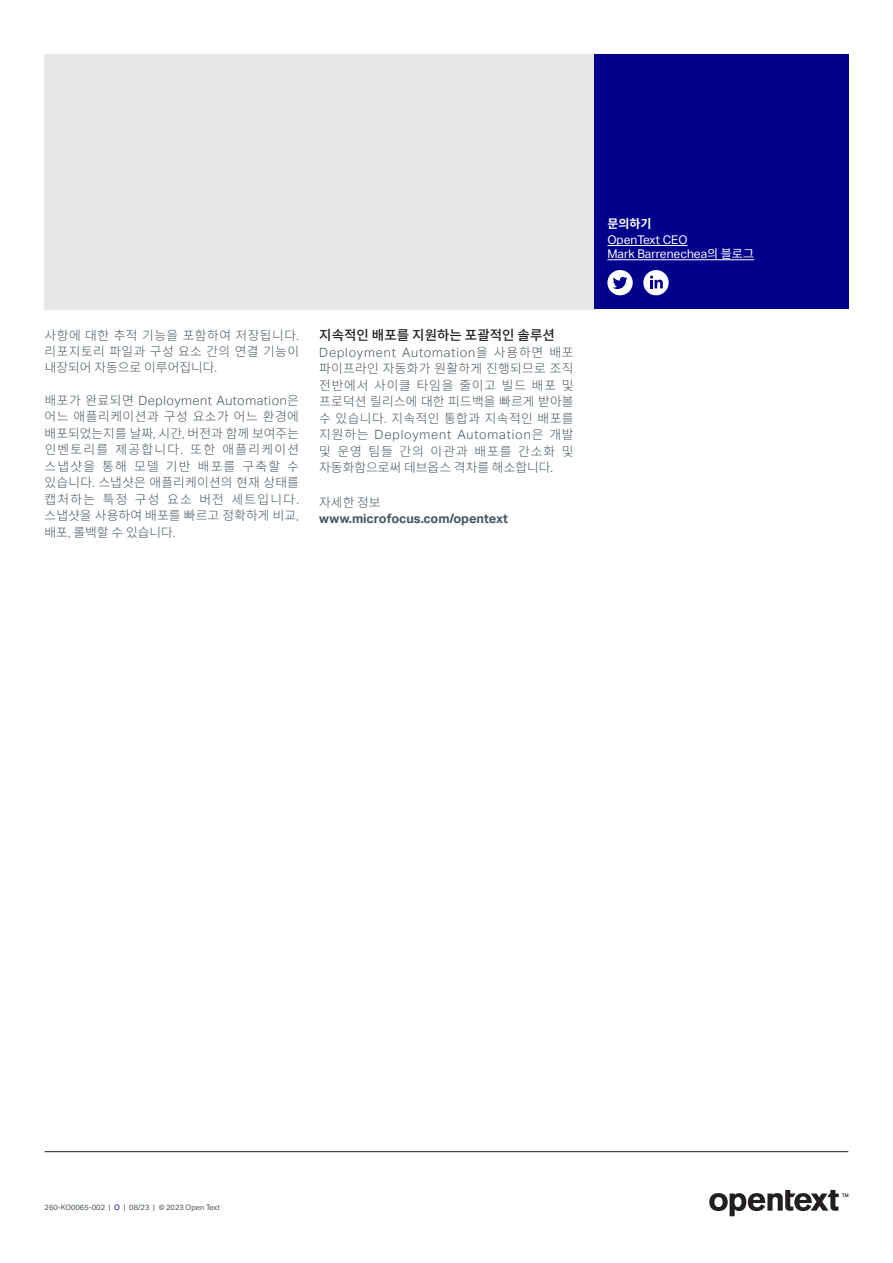
<style>
.page{position:relative;width:893px;height:1263px;background:#fff}
.page>*{position:absolute;margin:0;border:0;box-sizing:border-box;transform-origin:0 0}
.t1{font:500 13.5px "Source Han Sans KR";color:#231f20}
.t2{font:300 12.75px/16.5px "Source Han Sans KR";letter-spacing:.025em;color:#45555f;text-align:justify}
.t3{font:700 12.75px/16.5px "Aktiv Grotesk";color:#45555f}
.t4{font:12px/15.8px "Aktiv Grotesk";color:#fff}
.t5{font:7.5px "Aktiv Grotesk";color:#45555f}
.s1{font-family:"Aktiv Grotesk"}
.s2{font-family:"Source Han Sans KR";font-weight:300}
.s3{font-family:"Source Han Sans KR";font-weight:700}
.s4{font-family:"Source Han Sans KR"}
.s5{color:#00008b}
</style>
<div class="page">
<hr style="left:45px;top:1151px;width:803px;height:1px;background:#231f20">
<div style="left:44px;top:54px;width:551px;height:256px;background:#e6e7e9"></div>
<div style="left:594px;top:55px;width:254px;height:254px;background:#00008b"></div>
<hr style="left:607px;top:245px;width:80px;height:1px;background:#fff">
<hr style="left:607px;top:259px;width:147px;height:1px;background:#fff">
<div style="left:607px;top:270px;width:26px;height:25px;background:#fff;border-radius:50%"></div>
<svg style="left:613px;top:277px;width:14px;height:12px"></svg>
<div style="left:643px;top:270px;width:26px;height:25px;background:#fff;border-radius:50%"></div>
<svg style="left:650px;top:276px;width:13px;height:12px"></svg>
<svg style="left:709px;top:1190px;width:139px;height:26px"></svg>
<p class="t2" style="left:45px;top:327px;width:256px">사항에 대한 추적 기능을 포함하여 저장됩니다<span class="s1">. </span>리포지토리 파일과 구성 요소 간의 연결 기능이 내장되어 자동으로 이루어집니다<span class="s1">.</span></p>
<p class="t2" style="left:45px;top:392px;width:256px">배포가 완료되면 <span class="s1">Deployment Automation</span>은 어느 애플리케이션과 구성 요소가 어느 환경에 배포되었는지를 날짜<span class="s1">,</span> 시간<span class="s1">,</span> 버전과 함께 보여주는 인벤토리를 제공합니다<span class="s1">.</span> 또한 애플리케이션 스냅샷을 통해 모델 기반 배포를 구축할 수 있습니다<span class="s1">.</span> 스냅샷은 애플리케이션의 현재 상태를 캡처하는 특정 구성 요소 버전 세트입니다<span class="s1">. </span>스냅샷을 사용하여 배포를 빠르고 정확하게 비교<span class="s1">, </span>배포<span class="s1">,</span> 롤백할 수 있습니다<span class="s1">.</span></p>
<p class="t1" style="left:319px;top:328px;width:237px">지속적인 배포를 지원하는 포괄적인 솔루션</p>
<p class="t2" style="left:319px;top:344px;width:256px"><span class="s1">Deployment Automation</span>을 사용하면 배포 파이프라인 자동화가 원활하게 진행되므로 조직 전반에서 사이클 타임을 줄이고 빌드 배포 및 프로덕션 릴리스에 대한 피드백을 빠르게 받아볼 수 있습니다<span class="s1">.</span> 지속적인 통합과 지속적인 배포를 지원하는 <span class="s1">Deployment Automation</span>은 개발 및 운영 팀들 간의 이관과 배포를 간소화 및 자동화함으로써 데브옵스 격차를 해소합니다<span class="s1">.</span></p>
<p class="t3" style="left:319px;top:494px;width:190px"><span class="s2">자세한 정보 </span>www.microfocus.com/opentext</p>
<p class="t4" style="left:607px;top:216px;width:82px"><span class="s3">문의하기<br></span>OpenText CEO</p>
<p class="t4" style="left:607px;top:246px;width:148px">Mark Barrenechea<span class="s4">의 블로그</span></p>
<p class="t5" style="left:45px;top:1203px;width:177px">260-KO0065-002 | <span class="s5">O</span> | 08/23 | © 2023 Open Text</p>
</div>
